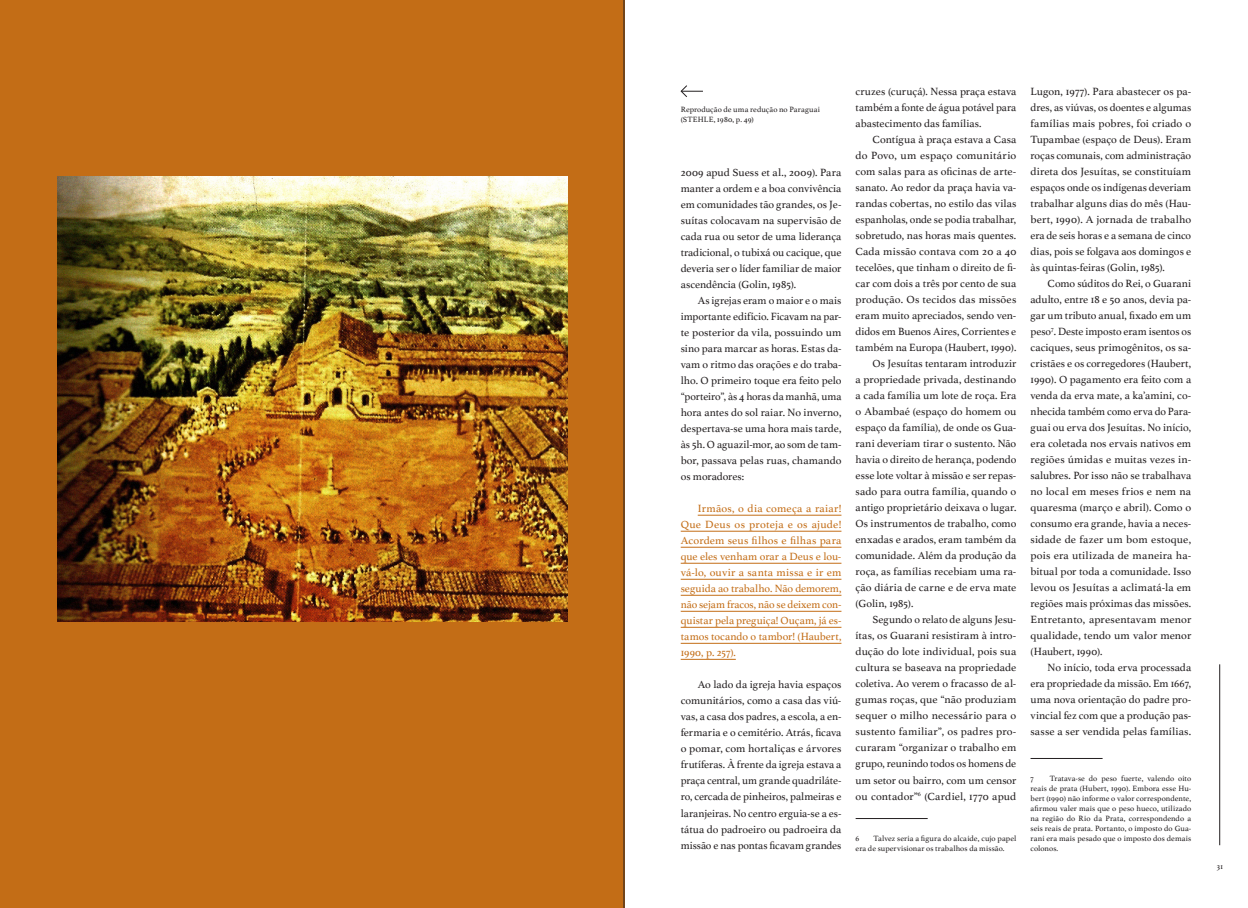
<style>
.page{position:relative;width:1248px;height:908px;background:#fff}
.page>*{position:absolute;margin:0;border:0;box-sizing:border-box;transform-origin:0 0}
.t1{font:11px/16px "Athelas";color:#231f20;text-align:justify}
.t2{font:11px/16px "Athelas";color:#c36d16;text-align:justify}
.t3{font:8px/10px "Athelas";letter-spacing:.015em;color:#231f20}
</style>
<div class="page">
<hr style="left:1219px;top:664px;width:1px;height:180px;background:#231f20">
<div style="left:0;top:0;width:624px;height:907px;background:#c36d16"></div>
<img style="left:57px;top:177px;width:510px;height:444px">
<hr style="left:1030px;top:757px;width:72px;height:1px;background:#231f20">
<hr style="left:855px;top:817px;width:72px;height:1px;background:#231f20">
<hr style="left:697px;top:514px;width:144px;height:1px;background:#c36d16">
<hr style="left:680px;top:530px;width:161px;height:1px;background:#c36d16">
<hr style="left:680px;top:546px;width:161px;height:1px;background:#c36d16">
<hr style="left:680px;top:562px;width:161px;height:1px;background:#c36d16">
<hr style="left:680px;top:578px;width:161px;height:1px;background:#c36d16">
<hr style="left:680px;top:594px;width:161px;height:1px;background:#c36d16">
<hr style="left:680px;top:610px;width:161px;height:1px;background:#c36d16">
<hr style="left:680px;top:626px;width:161px;height:1px;background:#c36d16">
<hr style="left:680px;top:642px;width:161px;height:1px;background:#c36d16">
<hr style="left:680px;top:658px;width:55px;height:1px;background:#c36d16">
<hr style="left:623px;top:0;width:1px;height:907px;background:#231f20">
<svg style="left:680px;top:85px;width:23px;height:12px"></svg>
<p class="t3" style="left:680px;top:104px;width:141px">Reprodução de uma redução no Paraguai (STEHLE, 1980, p. 49)</p>
<p class="t1" style="left:680px;top:164px;width:162px">2009 apud Suess et al., 2009). Para manter a ordem e a boa convivência em comunidades tão grandes, os Je&shy;suítas colocavam na supervisão de cada rua ou setor de uma liderança tradicional, o tubixá ou cacique, que deveria ser o líder familiar de maior ascendência (Golin, 1985).</p>
<p class="t1" style="left:680px;top:292px;width:162px;text-indent:17px">As igrejas eram o maior e o mais importante edifício. Ficavam na par&shy;te posterior da vila, possuindo um sino para marcar as horas. Estas da&shy;vam o ritmo das orações e do traba&shy;lho. O primeiro toque era feito pelo “porteiro”, às 4 horas da manhã, uma hora antes do sol raiar. No inverno, despertava-se uma hora mais tarde, às 5h. O aguazil-mor, ao som de tam&shy;bor, passava pelas ruas, chamando os moradores:</p>
<p class="t2" style="left:680px;top:500px;width:162px;text-indent:17px">Irmãos, o dia começa a raiar!<br>Que Deus os proteja e os ajude!<br>Acordem seus filhos e filhas para que eles venham orar a Deus e lou&shy;vá-lo, ouvir a santa missa e ir em seguida ao trabalho. Não demorem, não sejam fracos, não se deixem con&shy;quistar pela preguiça! Ouçam, já es&shy;tamos tocando o tambor! (Haubert, 1990, p. 257).</p>
<p class="t1" style="left:680px;top:676px;width:162px;text-indent:17px">Ao lado da igreja havia espaços comunitários, como a casa das viú&shy;vas, a casa dos padres, a escola, a en&shy;fermaria e o cemitério. Atrás, ficava o pomar, com hortaliças e árvores frutíferas. À frente da igreja estava a praça central, um grande quadriláte&shy;ro, cercada de pinheiros, palmeiras e laranjeiras. No centro erguia-se a es&shy;tátua do padroeiro ou padroeira da missão e nas pontas ficavam grandes</p>
<p class="t1" style="left:855px;top:83px;width:162px">cruzes (curuçá). Nessa praça estava também a fonte de água potável para abastecimento das famílias.</p>
<p class="t1" style="left:872px;top:131px;width:145px">Contígua à praça estava a Casa</p>
<p class="t1" style="left:855px;top:147px;width:162px">do Povo, um espaço comunitário</p>
<p class="t1" style="left:855px;top:163px;width:162px">com salas para as oficinas de arte-</p>
<p class="t1" style="left:855px;top:179px;width:162px">sanato. Ao redor da praça havia va-</p>
<p class="t1" style="left:855px;top:195px;width:162px">randas cobertas, no estilo das vilas</p>
<p class="t1" style="left:855px;top:211px;width:162px">espanholas, onde se podia trabalhar,</p>
<p class="t1" style="left:855px;top:227px;width:162px">sobretudo, nas horas mais quentes.</p>
<p class="t1" style="left:855px;top:243px;width:162px">Cada missão contava com 20 a 40</p>
<p class="t1" style="left:855px;top:259px;width:162px">tecelões, que tinham o direito de fi-</p>
<p class="t1" style="left:855px;top:275px;width:162px">car com dois a três por cento de sua</p>
<p class="t1" style="left:855px;top:291px;width:162px">produção. Os tecidos das missões</p>
<p class="t1" style="left:855px;top:307px;width:162px">eram muito apreciados, sendo ven-</p>
<p class="t1" style="left:855px;top:323px;width:162px">didos em Buenos Aires, Corrientes e</p>
<p class="t1" style="left:855px;top:339px;width:162px">também na Europa (Haubert, 1990).</p>
<p class="t1" style="left:872px;top:355px;width:145px">Os Jesuítas tentaram introduzir</p>
<p class="t1" style="left:855px;top:371px;width:162px">a propriedade privada, destinando</p>
<p class="t1" style="left:855px;top:387px;width:162px">a cada família um lote de roça. Era</p>
<p class="t1" style="left:855px;top:403px;width:162px">o Abambaé (espaço do homem ou</p>
<p class="t1" style="left:855px;top:419px;width:162px">espaço da família), de onde os Gua-</p>
<p class="t1" style="left:855px;top:435px;width:162px">rani deveriam tirar o sustento. Não</p>
<p class="t1" style="left:855px;top:451px;width:162px">havia o direito de herança, podendo</p>
<p class="t1" style="left:855px;top:467px;width:162px">esse lote voltar à missão e ser repas-</p>
<p class="t1" style="left:855px;top:483px;width:162px">sado para outra família, quando o</p>
<p class="t1" style="left:855px;top:499px;width:162px">antigo proprietário deixava o lugar.</p>
<p class="t1" style="left:855px;top:515px;width:162px">Os instrumentos de trabalho, como</p>
<p class="t1" style="left:855px;top:531px;width:162px">enxadas e arados, eram também da</p>
<p class="t1" style="left:855px;top:547px;width:162px">comunidade. Além da produção da</p>
<p class="t1" style="left:855px;top:563px;width:162px">roça, as famílias recebiam uma ra-</p>
<p class="t1" style="left:855px;top:579px;width:162px">ção diária de carne e de erva mate</p>
<p class="t1" style="left:855px;top:595px;width:59px">(Golin, 1985).</p>
<p class="t1" style="left:872px;top:611px;width:145px">Segundo o relato de alguns Jesu-</p>
<p class="t1" style="left:855px;top:627px;width:162px">ítas, os Guarani resistiram à intro-</p>
<p class="t1" style="left:855px;top:643px;width:162px">dução do lote individual, pois sua</p>
<p class="t1" style="left:855px;top:659px;width:162px">cultura se baseava na propriedade</p>
<p class="t1" style="left:855px;top:675px;width:162px">coletiva. Ao verem o fracasso de al-</p>
<p class="t1" style="left:855px;top:691px;width:162px">gumas roças, que “não produziam</p>
<p class="t1" style="left:855px;top:707px;width:162px">sequer o milho necessário para o</p>
<p class="t1" style="left:855px;top:723px;width:162px">sustento familiar”, os padres pro-</p>
<p class="t1" style="left:855px;top:739px;width:162px">curaram “organizar o trabalho em</p>
<p class="t1" style="left:855px;top:755px;width:162px">grupo, reunindo todos os homens de</p>
<p class="t1" style="left:855px;top:771px;width:162px">um setor ou bairro, com um censor</p>
<p class="t1" style="left:855px;top:787px;width:162px">ou contador”<sup>6</sup> (Cardiel, 1770 apud</p>
<p class="t3" style="left:855px;top:833px;width:5px">6</p>
<p class="t3" style="left:855px;top:833px;width:162px;text-indent:18px">Talvez seria a figura do alcaide, cujo papel era de supervisionar os trabalhos da missão.</p>
<p class="t1" style="left:1030px;top:83px;width:162px">Lugon, 1977). Para abastecer os pa&shy;dres, as viúvas, os doentes e algumas famílias mais pobres, foi criado o Tupambae (espaço de Deus). Eram roças comunais, com administração direta dos Jesuítas, se constituíam espaços onde os indígenas deveriam trabalhar alguns dias do mês (Hau&shy;bert, 1990). A jornada de trabalho era de seis horas e a semana de cinco dias, pois se folgava aos domingos e às quintas-feiras (Golin, 1985).</p>
<p class="t1" style="left:1030px;top:275px;width:162px;text-indent:17px">Como súditos do Rei, o Guarani adulto, entre 18 e 50 anos, devia pa&shy;gar um tributo anual, fixado em um peso<sup>7</sup>. Deste imposto eram isentos os caciques, seus primogênitos, os sa&shy;cristães e os corregedores (Haubert, 1990). O pagamento era feito com a venda da erva mate, a ka’amini, co&shy;nhecida também como erva do Para&shy;guai ou erva dos Jesuítas. No início, era coletada nos ervais nativos em regiões úmidas e muitas vezes in&shy;salubres. Por isso não se trabalhava no local em meses frios e nem na quaresma (março e abril). Como o consumo era grande, havia a neces&shy;sidade de fazer um bom estoque, pois era utilizada de maneira ha&shy;bitual por toda a comunidade. Isso levou os Jesuítas a aclimatá-la em regiões mais próximas das missões.<br>Entretanto, apresentavam menor qualidade, tendo um valor menor (Haubert, 1990).</p>
<p class="t1" style="left:1030px;top:659px;width:162px;text-indent:17px">No início, toda erva processada era propriedade da missão. Em 1667, uma nova orientação do padre pro&shy;vincial fez com que a produção pas&shy;sasse a ser vendida pelas famílias.</p>
<p class="t3" style="left:1030px;top:773px;width:5px">7</p>
<p class="t3" style="left:1030px;top:773px;width:162px;text-align:justify;text-indent:19px">Tratava-se do peso fuerte, valendo oito reais de prata (Hubert, 1990). Embora esse Hu&shy;bert (1990) não informe o valor correspondente, afirmou valer mais que o peso hueco, utilizado na região do Rio da Prata, correspondendo a seis reais de prata. Portanto, o imposto do Gua&shy;rani era mais pesado que o imposto dos demais colonos.</p>
<p class="t3" style="left:1216px;top:860px;width:8px">31</p>
</div>
